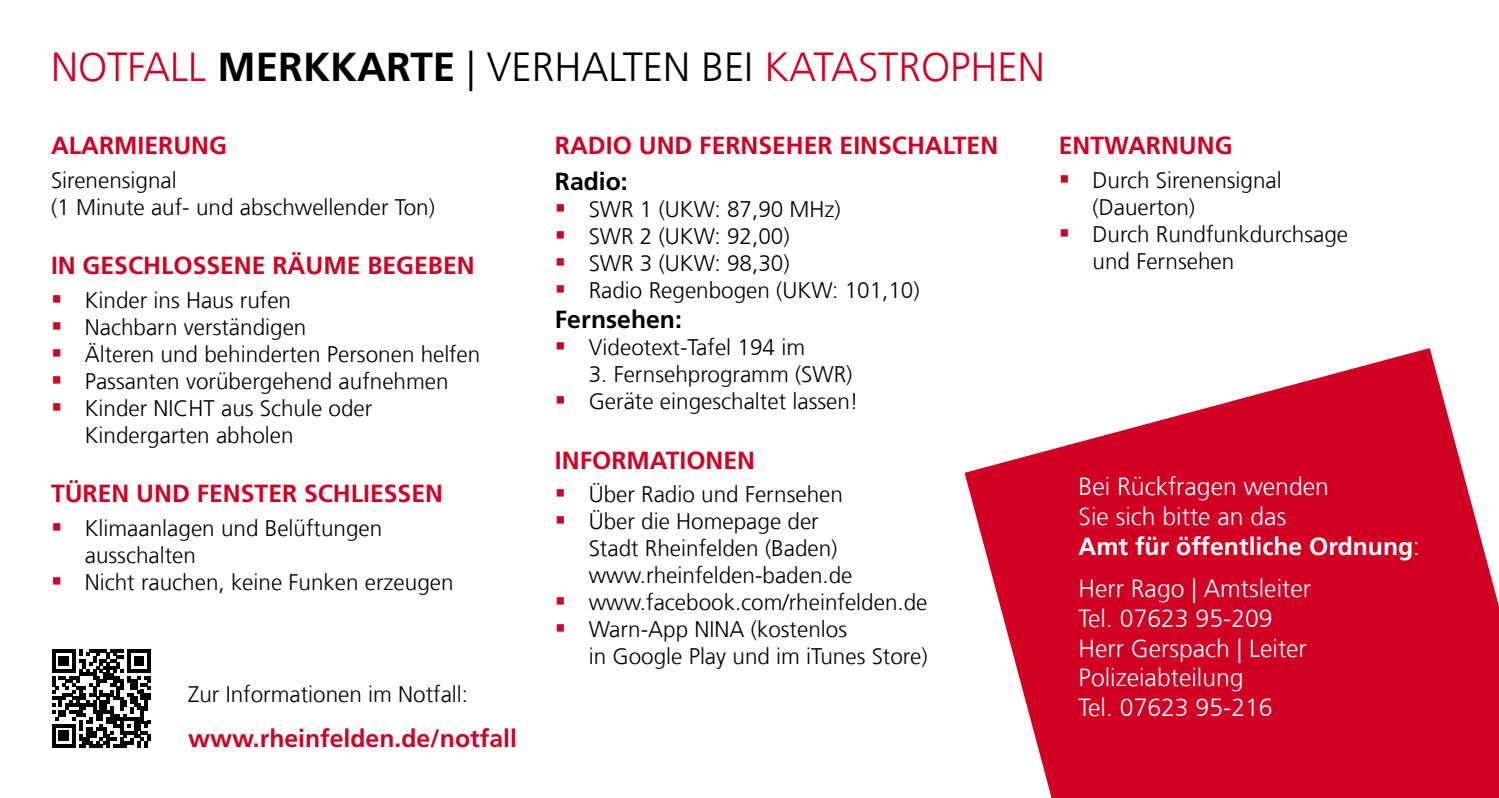
<style>
.page{position:relative;width:1499px;height:798px;background:#fff}
.page>*{position:absolute;margin:0;border:0;box-sizing:border-box;transform-origin:0 0}
.t1{font:300 40.5px "Frutiger LT Com";color:#d20022}
.t2{font:300 24.75px/29.7px "Frutiger LT Com";color:#fff}
.t3{font:700 24.75px "Frutiger LT Com";color:#d20022}
.t4{font:700 24.75px "Frutiger LT Com";color:#000}
.t5{font:300 22.5px/27px "Frutiger LT Com";color:#000}
.s1{font-weight:700;color:#000}
.s2{color:#000}
.s3{font-weight:700}
</style>
<div class="page">
<svg style="left:964px;top:348px;width:535px;height:449px;fill:#d20022"></svg>
<svg style="left:52px;top:649px;width:99px;height:98px"></svg>
<p class="t1" style="left:51px;top:44px;width:995px">NOTFALL <span class="s1">MERKKARTE</span> <span class="s2">| VERHALTEN BEI</span> KATASTROPHEN</p>
<p class="t3" style="left:51px;top:131px;width:177px">ALARMIERUNG</p>
<p class="t5" style="left:51px;top:166px;width:385px">Sirenensignal<br>(1 Minute auf- und abschwellender Ton)</p>
<p class="t3" style="left:51px;top:251px;width:425px">IN GESCHLOSSENE RÄUME BEGEBEN</p>
<p class="t5" style="left:85px;top:286px;width:208px">Kinder ins Haus rufen</p>
<p class="t5" style="left:85px;top:313px;width:223px">Nachbarn verständigen</p>
<p class="t5" style="left:85px;top:340px;width:397px">Älteren und behinderten Personen helfen</p>
<p class="t5" style="left:85px;top:367px;width:365px">Passanten vorübergehend aufnehmen</p>
<p class="t5" style="left:85px;top:394px;width:289px">Kinder NICHT aus Schule oder<br>Kindergarten abholen</p>
<p class="t3" style="left:51px;top:479px;width:393px">TÜREN UND FENSTER SCHLIESSEN</p>
<p class="t5" style="left:85px;top:514px;width:299px">Klimaanlagen und Belüftungen ausschalten</p>
<p class="t5" style="left:85px;top:568px;width:370px">Nicht rauchen, keine Funken erzeugen</p>
<p class="t5" style="left:188px;top:680px;width:282px">Zur Informationen im Notfall:</p>
<p class="t3" style="left:188px;top:723px;width:330px">www.rheinfelden.de/notfall</p>
<p class="t3" style="left:555px;top:131px;width:445px">RADIO UND FERNSEHER EINSCHALTEN</p>
<p class="t4" style="left:555px;top:167px;width:74px">Radio:</p>
<p class="t5" style="left:589px;top:196px;width:254px">SWR 1 (UKW: 87,90 MHz)</p>
<p class="t5" style="left:589px;top:223px;width:202px">SWR 2 (UKW: 92,00)</p>
<p class="t5" style="left:589px;top:250px;width:202px">SWR 3 (UKW: 98,30)</p>
<p class="t5" style="left:589px;top:277px;width:333px">Radio Regenbogen (UKW: 101,10)</p>
<p class="t4" style="left:555px;top:305px;width:128px">Fernsehen:</p>
<p class="t5" style="left:589px;top:334px;width:218px">Videotext-Tafel 194 im</p>
<p class="t5" style="left:589px;top:361px;width:265px">3. Fernsehprogramm (SWR)</p>
<p class="t5" style="left:589px;top:388px;width:271px">Geräte eingeschaltet lassen!</p>
<p class="t3" style="left:555px;top:445px;width:202px">INFORMATIONEN</p>
<p class="t5" style="left:589px;top:481px;width:256px">Über Radio und Fernsehen</p>
<p class="t5" style="left:589px;top:508px;width:265px">Über die Homepage der<br>Stadt Rheinfelden (Baden) www.rheinfelden-baden.de</p>
<p class="t5" style="left:589px;top:589px;width:340px">www.facebook.com/rheinfelden.de</p>
<p class="t5" style="left:589px;top:616px;width:340px">Warn-App NINA (kostenlos<br>in Google Play und im iTunes Store)</p>
<p class="t3" style="left:1059px;top:131px;width:175px">ENTWARNUNG</p>
<p class="t5" style="left:1092px;top:166px;width:191px">Durch Sirenensignal (Dauerton)</p>
<p class="t5" style="left:1092px;top:220px;width:257px">Durch Rundfunkdurchsage und Fernsehen</p>
<p class="t2" style="left:1079px;top:472px;width:343px">Bei Rückfragen wenden<br>Sie sich bitte an das<br><span class="s3">Amt für öffentliche Ordnung</span>:</p>
<p class="t2" style="left:1079px;top:573px;width:234px">Herr Rago | Amtsleiter<br>Tel. 07623 95-209</p>
<p class="t2" style="left:1079px;top:633px;width:230px">Herr Gerspach | Leiter<br>Polizeiabteilung<br>Tel. 07623 95-216</p>
</div>
